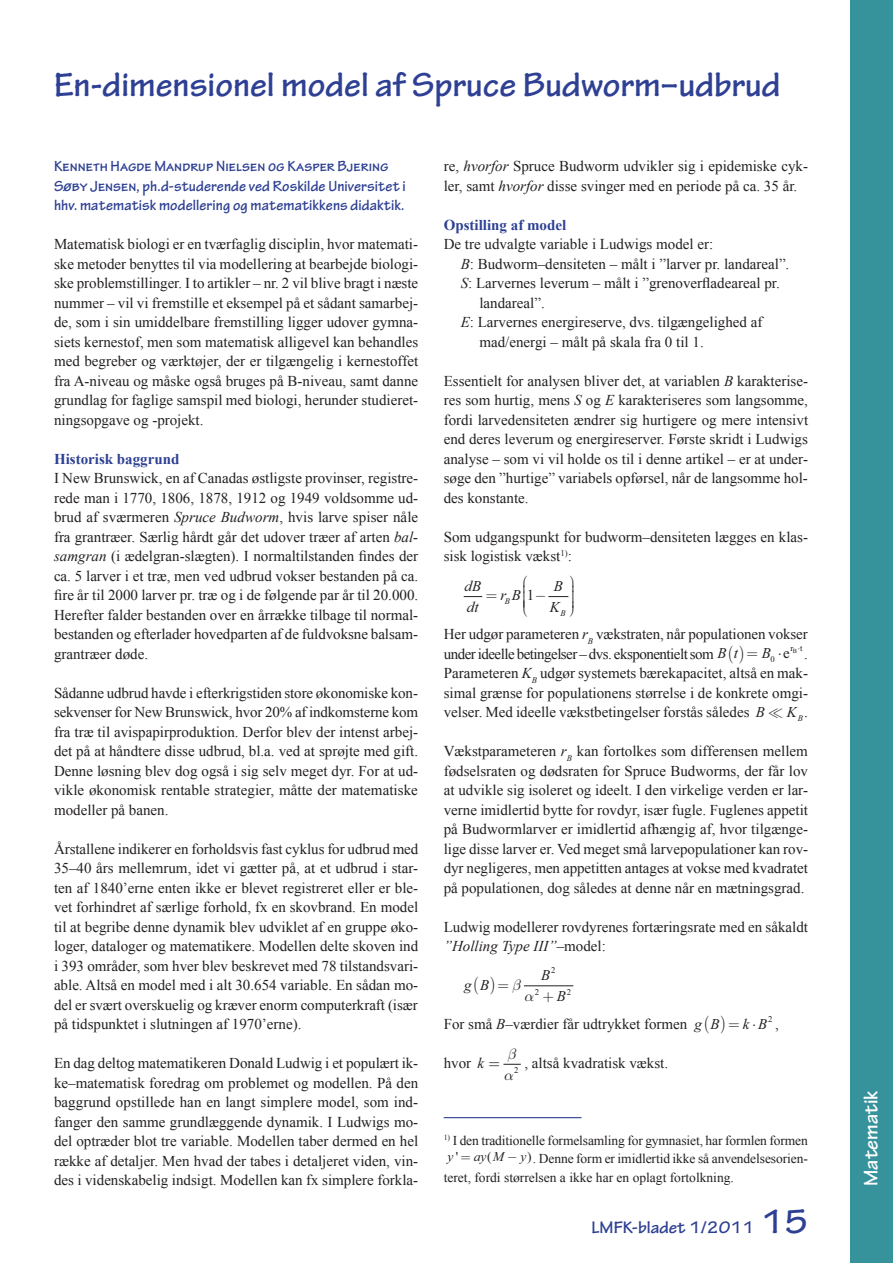
<style>
.page{position:relative;width:893px;height:1263px;background:#fff}
.page>*{position:absolute;margin:0;border:0;box-sizing:border-box;transform-origin:0 0}
.t1{font:700 36px "Tekton Pro";color:#2e4093}
.t2{font:700 21px "Tekton Pro";color:#fff}
.t3{font:700 18px "Tekton Pro";color:#2e4093}
.t4{font:700 15.75px/19.5px "Tekton Pro";letter-spacing:.005em;color:#2e4093;scale:.95 1}
.t5{font:15px/19.5px "Times New Roman";color:#231f20;text-align:justify}
.t6{font:700 15px "Times New Roman";color:#2e4093}
.t7{font:italic 15px/21.1px "Times New Roman";color:#231f20}
.t8{font:13.5px/16.6px "Times New Roman";letter-spacing:-.005em;color:#231f20}
.t9{font:italic 13.5px "Times New Roman";color:#231f20}
.t10{font:8.7px "Times New Roman";color:#231f20}
.t11{font:italic 8.7px "Times New Roman";color:#231f20}
.t12{font:6.3px "Times New Roman";color:#231f20}
.s1{font-style:italic}
.s2{font-style:normal}
.s3{font-size:36px}
</style>
<div class="page">
<div style="left:850px;top:0;width:43px;height:1263px;background:#37939b"></div>
<hr style="left:524px;top:985px;width:49px;height:1px;background:#231f20">
<hr style="left:444px;top:1117px;width:137px;height:1px;background:#2e4093">
<svg style="left:464px;top:596px;width:19px;height:2px"></svg>
<svg style="left:548px;top:596px;width:21px;height:2px"></svg>
<svg style="left:524px;top:985px;width:10px;height:2px"></svg>
<svg style="left:503px;top:1063px;width:18px;height:2px"></svg>
<h1 class="t1" style="left:54px;top:64px;width:728px">En-dimensionel model af Spruce Budworm–udbrud</h1>
<p class="t4" style="left:54px;top:157px;width:372px">Kenneth Hagde Mandrup Nielsen og Kasper Bjering<br>Søby Jensen, ph.d-studerende ved Roskilde Universitet i hhv. matematisk modellering og matematikkens didaktik.</p>
<p class="t5" style="left:54px;top:234px;width:366px">Matematisk biologi er en tværfaglig disciplin, hvor matemati&shy;ske metoder benyttes til via modellering at bearbejde biologi&shy;ske problemstillinger. I to artikler – nr. 2 vil blive bragt i næste nummer – vil vi fremstille et eksempel på et sådant samarbej&shy;de, som i sin umiddelbare fremstilling ligger udover gymna&shy;siets kernestof, men som matematisk alligevel kan behandles med begreber og værktøjer, der er tilgængelig i kernestoffet fra A-niveau og måske også bruges på B-niveau, samt danne grundlag for faglige samspil med biologi, herunder studieret&shy;ningsopgave og -projekt.</p>
<p class="t6" style="left:54px;top:448px;width:127px">Historisk baggrund</p>
<p class="t5" style="left:54px;top:468px;width:366px">I New Brunswick, en af Canadas østligste provinser, registre&shy;rede man i 1770, 1806, 1878, 1912 og 1949 voldsomme ud&shy;brud af sværmeren <span class="s1">Spruce Budworm</span>, hvis larve spiser nåle fra grantræer. Særlig hårdt går det udover træer af arten <span class="s1">bal&shy;samgran</span> (i ædelgran-slægten). I normaltilstanden findes der ca. 5 larver i et træ, men ved udbrud vokser bestanden på ca. fire år til 2000 larver pr. træ og i de følgende par år til 20.000.<br>Herefter falder bestanden over en årrække tilbage til normal&shy;bestanden og efterlader hovedparten af de fuldvoksne balsam&shy;grantræer døde.</p>
<p class="t5" style="left:54px;top:683px;width:366px">Sådanne udbrud havde i efterkrigstiden store økonomiske kon&shy;sekvenser for New Brunswick, hvor 20% af indkomsterne kom fra træ til avispapirproduktion. Derfor blev der intenst arbej&shy;det på at håndtere disse udbrud, bl.a. ved at sprøjte med gift.<br>Denne løsning blev dog også i sig selv meget dyr. For at ud&shy;vikle økonomisk rentable strategier, måtte der matematiske modeller på banen.</p>
<p class="t5" style="left:54px;top:839px;width:366px">Årstallene indikerer en forholdsvis fast cyklus for udbrud med 35–40 års mellemrum, idet vi gætter på, at et udbrud i star&shy;ten af 1840’erne enten ikke er blevet registreret eller er ble&shy;vet forhindret af særlige forhold, fx en skovbrand. En model til at begribe denne dynamik blev udviklet af en gruppe øko&shy;loger, dataloger og matematikere. Modellen delte skoven ind i 393 områder, som hver blev beskrevet med 78 tilstandsvari&shy;able. Altså en model med i alt 30.654 variable. En sådan mo&shy;del er svært overskuelig og kræver enorm computerkraft (især på tidspunktet i slutningen af 1970’erne).</p>
<p class="t5" style="left:54px;top:1053px;width:366px">En dag deltog matematikeren Donald Ludwig i et populært ik&shy;ke–matematisk foredrag om problemet og modellen. På den baggrund opstillede han en langt simplere model, som ind&shy;fanger den samme grundlæggende dynamik. I Ludwigs mo&shy;del optræder blot tre variable. Modellen taber dermed en hel række af detaljer. Men hvad der tabes i detaljeret viden, vin&shy;des i videnskabelig indsigt. Modellen kan fx simplere forkla-</p>
<p class="t5" style="left:444px;top:156px;width:366px">re, <span class="s1">hvorfor</span> Spruce Budworm udvikler sig i epidemiske cyk&shy;ler, samt <span class="s1">hvorfor</span> disse svinger med en periode på ca. 35 år.</p>
<p class="t6" style="left:444px;top:214px;width:124px">Opstilling af model</p>
<p class="t5" style="left:444px;top:234px;width:271px">De tre udvalgte variable i Ludwigs model er:</p>
<p class="t5" style="left:461px;top:254px;width:330px"><span class="s1">B</span>: Budworm–densiteten – målt i ”larver pr. landareal”.</p>
<p class="t5" style="left:461px;top:273px;width:321px"><span class="s1">S</span>: Larvernes leverum – målt i ”grenoverfladeareal pr.</p>
<p class="t5" style="left:479px;top:293px;width:67px">landareal”.</p>
<p class="t5" style="left:461px;top:312px;width:303px"><span class="s1">E</span>: Larvernes energireserve, dvs. tilgængelighed af</p>
<p class="t5" style="left:479px;top:332px;width:226px">mad/energi – målt på skala fra 0 til 1.</p>
<p class="t5" style="left:444px;top:371px;width:366px">Essentielt for analysen bliver det, at variablen <span class="s1">B</span> karakterise&shy;res som hurtig, mens <span class="s1">S</span> og <span class="s1">E</span> karakteriseres som langsomme, fordi larvedensiteten ændrer sig hurtigere og mere intensivt end deres leverum og energireserver. Første skridt i Ludwigs analyse – som vi vil holde os til i denne artikel – er at under&shy;søge den ”hurtige” variabels opførsel, når de langsomme hol&shy;des konstante.</p>
<p class="t5" style="left:444px;top:527px;width:366px">Som udgangspunkt for budworm–densiteten lægges en klas&shy;sisk logistisk vækst<sup>1)</sup>:</p>
<p class="t7" style="left:464px;top:575px;width:18px">dB dt</p>
<p class="t7" style="left:501px;top:584px;width:47px">r B −<span class="s2">1</span></p>
<p class="t7" style="left:550px;top:575px;width:15px">B<br>K</p>
<p class="t11" style="left:505px;top:595px;width:7px">B</p>
<p class="t11" style="left:561px;top:607px;width:7px">B</p>
<p class="t5" style="left:444px;top:624px;width:366px">Her udgør parameteren <span class="s1">r</span><sub>B</sub> vækstraten, når populationen vokser under ideelle betingelser – dvs. eksponentielt som <span class="s1">B t</span></p>
<p class="t10" style="left:790px;top:642px;width:14px">r t</p>
<p class="t12" style="left:793px;top:647px;width:6px">B</p>
<p class="t5" style="left:444px;top:644px;width:366px;text-indent:360px">.<br>Parameteren <span class="s1">K</span><sub>B</sub> udgør systemets bærekapacitet, altså en mak&shy;simal grænse for populationens størrelse i de konkrete omgi&shy;velser. Med ideelle vækstbetingelser forstås således <span class="s1">B</span></p>
<p class="t7" style="left:762px;top:642px;width:11px">B</p>
<p class="t10" style="left:770px;top:653px;width:21px">0 <sup>e</sup></p>
<p class="t7" style="left:787px;top:701px;width:23px">K<sub>B</sub><span class="s2">.</span></p>
<p class="t5" style="left:444px;top:741px;width:366px">Vækstparameteren <span class="s1">r</span><sub>B</sub> kan fortolkes som differensen mellem fødselsraten og dødsraten for Spruce Budworms, der får lov at udvikle sig isoleret og ideelt. I den virkelige verden er lar&shy;verne imidlertid bytte for rovdyr, især fugle. Fuglenes appetit på Budwormlarver er imidlertid afhængig af, hvor tilgænge&shy;lige disse larver er. Ved meget små larvepopulationer kan rov&shy;dyr negligeres, men appetitten antages at vokse med kvadratet på populationen, dog således at denne når en mætningsgrad.</p>
<p class="t5" style="left:444px;top:917px;width:366px">Ludwig modellerer rovdyrenes fortæringsrate med en såkaldt <span class="s1">”Holling Type III”</span>–model:</p>
<p class="t7" style="left:464px;top:974px;width:27px">g B</p>
<p class="t10" style="left:551px;top:964px;width:6px">2</p>
<p class="t7" style="left:541px;top:964px;width:11px">B</p>
<p class="t10" style="left:535px;top:986px;width:6px">2</p>
<p class="t10" style="left:567px;top:986px;width:6px">2</p>
<p class="t5" style="left:444px;top:1014px;width:277px">For små <span class="s1">B</span>–værdier får udtrykket formen <span class="s1">g B</span></p>
<p class="t7" style="left:743px;top:1013px;width:26px">k B</p>
<p class="t10" style="left:768px;top:1013px;width:6px">2</p>
<p class="t7" style="left:557px;top:985px;width:11px">B</p>
<p class="t5" style="left:775px;top:1014px;width:5px">,</p>
<p class="t5" style="left:444px;top:1053px;width:42px">hvor <span class="s1">k</span></p>
<p class="t5" style="left:514px;top:1053px;width:155px"><sub>2</sub> , altså kvadratisk vækst.</p>
<p class="t8" style="left:444px;top:1131px;width:366px"><sup>1)</sup> I den traditionelle formelsamling for gymnasiet, har formlen formen <span class="s1">y</span>'</p>
<p class="t8" style="left:444px;top:1149px;width:366px;line-height:18.8px;text-indent:37px"><sup>y</sup> <sup>M</sup> <sup>y</sup>). Denne form er imidlertid ikke så anvendelsesorien&shy;teret, fordi størrelsen a ikke har en oplagt fortolkning.</p>
<p class="t9" style="left:474px;top:1147px;width:8px">a</p>
<p class="t8" style="left:487px;top:1148px;width:32px">( −</p>
<p class="t3" style="left:591px;top:1217px;width:218px">LMFK-bladet 1/2011 <span class="s3">15</span></p>
<h2 class="t2" style="left:858px;top:1194px;width:97px;rotate:-90deg">Matematik</h2>
</div>
